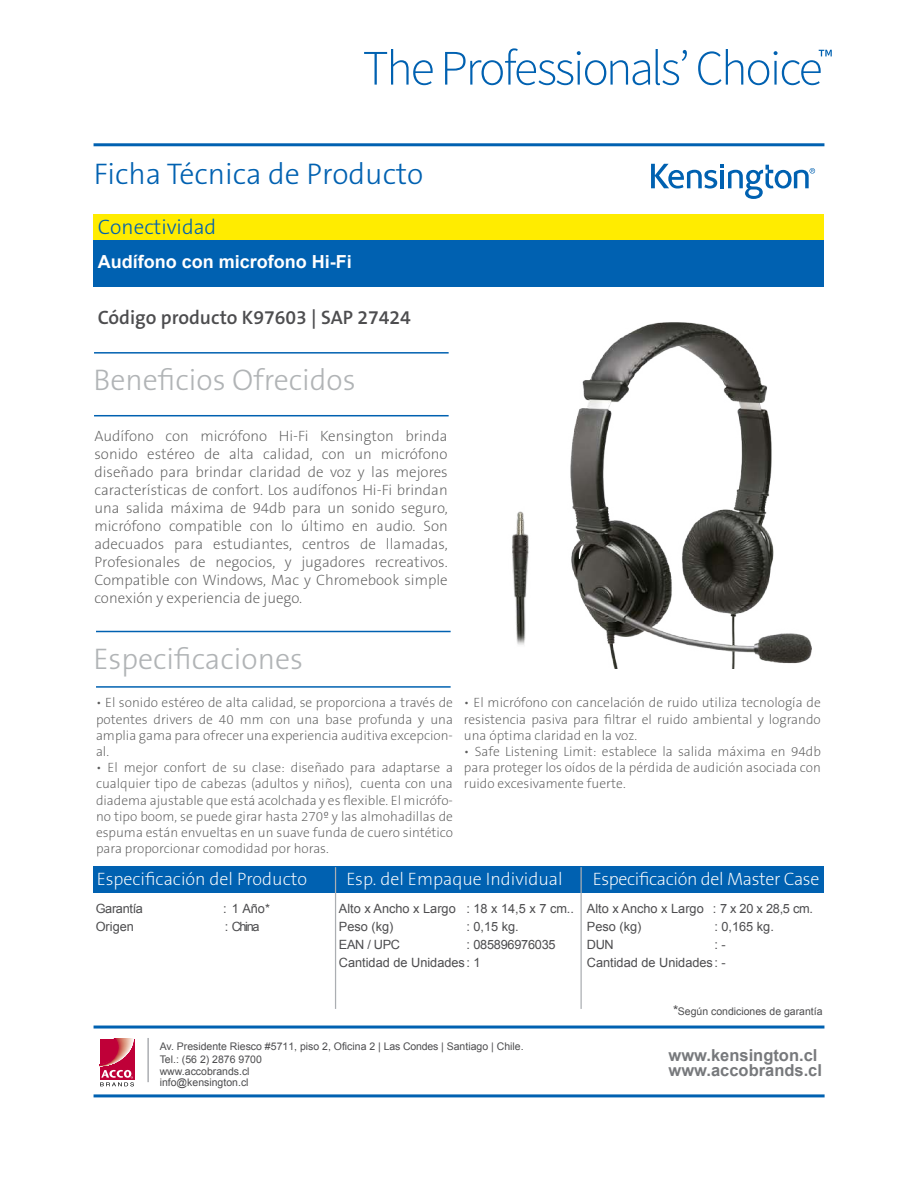
<style>
.page{position:relative;width:918px;height:1188px;background:#fff}
.page>*{position:absolute;margin:0;border:0;box-sizing:border-box;transform-origin:0 0}
.t1{font:30px "The Sans KENSINGTON3 Li";color:#b1b4b6}
.t2{font:30px "The Sans KENSINGTON3 Li";color:#0061b1}
.t3{font:21px "The Sans KENSINGTON3 Li";color:#0061b1}
.t4{font:19.5px "The Sans KENSINGTON6 SB";color:#4d4d4f}
.t5{font:18px "The Sans KENSINGTON2 XL";color:#fff}
.t6{font:18px "The Sans KENSINGTON2 XL";letter-spacing:-.02em;color:#fff}
.t7{font:700 18px "Arial";color:#fff}
.t8{font:700 16.5px/15.6px "Arial";color:#77797c}
.t9{font:15px/18px "The Sans KENSINGTON2 XL";color:#5d5d5d;text-align:justify}
.t10{font:13.5px/16.2px "The Sans KENSINGTON2 XL";color:#5d5d5d;text-align:justify}
.t11{font:12.75px/18px "Arial";color:#4d4d4f}
.t12{font:12.75px "Arial";letter-spacing:-.02em;color:#4d4d4f}
.t13{font:12.75px "Arial";letter-spacing:-.025em;color:#4d4d4f}
.t14{font:10.5px/12.6px "Arial";color:#4d4d4f}
.t15{font:10.5px "Arial";color:#4c4c4e}
.s1{font-size:13.5px}
</style>
<div class="page">
<div style="left:94px;top:214px;width:730px;height:26px;background:#ffec00"></div>
<div style="left:94px;top:240px;width:730px;height:47px;background:#0061b1"></div>
<svg style="left:99px;top:1038px;width:36px;height:49px"></svg>
<svg style="left:100px;top:1039px;width:34px;height:47px"></svg>
<div style="left:94px;top:866px;width:730px;height:27px;background:#0061b1"></div>
<hr style="left:335px;top:867px;width:1px;height:142px;background:#abaeb2">
<hr style="left:581px;top:867px;width:1px;height:142px;background:#abaeb2">
<hr style="left:147px;top:1038px;width:2px;height:44px;background:#abaeb2">
<hr style="left:94px;top:1094px;width:731px;height:3px;background:#0061b1">
<hr style="left:94px;top:1026px;width:730px;height:3px;background:#0061b1">
<hr style="left:94px;top:352px;width:355px;height:2px;background:#0061b1">
<hr style="left:94px;top:415px;width:355px;height:1px;background:#0061b1">
<hr style="left:96px;top:631px;width:355px;height:1px;background:#0061b1">
<hr style="left:96px;top:686px;width:355px;height:2px;background:#0061b1">
<svg style="left:651px;top:164px;width:164px;height:35px"></svg>
<svg style="left:364px;top:49px;width:69px;height:36px"></svg>
<svg style="left:445px;top:48px;width:205px;height:37px"></svg>
<svg style="left:656px;top:49px;width:31px;height:36px"></svg>
<svg style="left:698px;top:49px;width:134px;height:36px"></svg>
<hr style="left:94px;top:143px;width:730px;height:3px;background:#0061b1">
<img style="left:570px;top:322px;width:242px;height:347px">
<img style="left:512px;top:511px;width:17px;height:134px">
<h1 class="t2" style="left:94px;top:158px;width:331px">Ficha Técnica de Producto</h1>
<h2 class="t3" style="left:98px;top:216px;width:120px">Conectividad</h2>
<h3 class="t7" style="left:98px;top:250px;width:255px">Audífono con microfono Hi-Fi</h3>
<h3 class="t4" style="left:98px;top:307px;width:315px">Código producto K97603 | SAP 27424</h3>
<h1 class="t1" style="left:94px;top:364px;width:264px">Beneficios Ofrecidos</h1>
<p class="t9" style="left:94px;top:427px;width:355px">Audífono con micrófono Hi-Fi Kensington brinda sonido estéreo de alta calidad, con un micrófono diseñado para brindar claridad de voz y las mejores características de confort. Los audífonos Hi-Fi brindan una salida máxima de 94db para un sonido seguro, micrófono compatible con lo último en audio. Son adecuados para estudiantes, centros de llamadas, Profesionales de negocios, y jugadores recreativos.<br>Compatible con Windows, Mac y Chromebook simple conexión y experiencia de juego.</p>
<h1 class="t1" style="left:94px;top:643px;width:211px">Especificaciones</h1>
<p class="t10" style="left:96px;top:695px;width:359px">• El sonido estéreo de alta calidad, se proporciona a través de potentes drivers de 40 mm con una base profunda y una amplia gama para ofrecer una experiencia auditiva excepcion&shy;al.</p>
<p class="t10" style="left:96px;top:760px;width:359px">• El mejor confort de su clase: diseñado para adaptarse a cualquier tipo de cabezas (adultos y niños), cuenta con una diadema ajustable que está acolchada y es flexible. El micrófo&shy;no tipo boom, se puede girar hasta 270º y las almohadillas de espuma están envueltas en un suave funda de cuero sintético para proporcionar comodidad por horas.</p>
<p class="t10" style="left:464px;top:695px;width:359px">• El micrófono con cancelación de ruido utiliza tecnología de resistencia pasiva para filtrar el ruido ambiental y logrando una óptima claridad en la voz.</p>
<p class="t10" style="left:464px;top:744px;width:359px">• Safe Listening Limit: establece la salida máxima en 94db para proteger los oídos de la pérdida de audición asociada con ruido excesivamente fuerte.</p>
<h3 class="t5" style="left:97px;top:869px;width:212px">Especificación del Producto</h3>
<h3 class="t5" style="left:346px;top:869px;width:218px">Esp. del Empaque Individual</h3>
<h3 class="t6" style="left:593px;top:869px;width:228px">Especificación del Master Case</h3>
<p class="t13" style="left:96px;top:900px;width:49px">Garantía</p>
<p class="t11" style="left:223px;top:899px;width:48px">: 1 Año*</p>
<p class="t11" style="left:96px;top:917px;width:40px">Origen</p>
<p class="t11" style="left:225px;top:917px;width:36px">: China</p>
<p class="t11" style="left:339px;top:899px;width:237px">Alto x Ancho x Largo : 18 x 14,5 x 7 cm..</p>
<p class="t11" style="left:713px;top:899px;width:102px">: 7 x 20 x 28,5 cm.</p>
<p class="t12" style="left:466px;top:936px;width:91px">: 085896976035</p>
<p class="t11" style="left:587px;top:899px;width:118px">Alto x Ancho x Largo<br>Peso (kg)</p>
<p class="t11" style="left:339px;top:917px;width:56px">Peso (kg)</p>
<p class="t11" style="left:466px;top:917px;width:54px">: 0,15 kg.</p>
<p class="t11" style="left:339px;top:935px;width:143px">EAN / UPC<br>Cantidad de Unidades: 1</p>
<p class="t11" style="left:714px;top:917px;width:61px">: 0,165 kg.</p>
<p class="t11" style="left:587px;top:935px;width:28px">DUN</p>
<p class="t11" style="left:587px;top:935px;width:140px;text-align:right">: -<br>Cantidad de Unidades: -</p>
<p class="t14" style="left:673px;top:1005px;width:151px"><span class="s1">*</span>Según condiciones de garantía</p>
<p class="t14" style="left:160px;top:1040px;width:365px">Av. Presidente Riesco #5711, piso 2, Oficina 2 | Las Condes | Santiago | Chile.<br>Tel.: (56 2) 2876 9700<br>www.accobrands.cl</p>
<p class="t15" style="left:160px;top:1076px;width:90px">info@kensington.cl</p>
<p class="t8" style="left:669px;top:1047px;width:155px">www.kensington.cl www.accobrands.cl</p>
</div>
